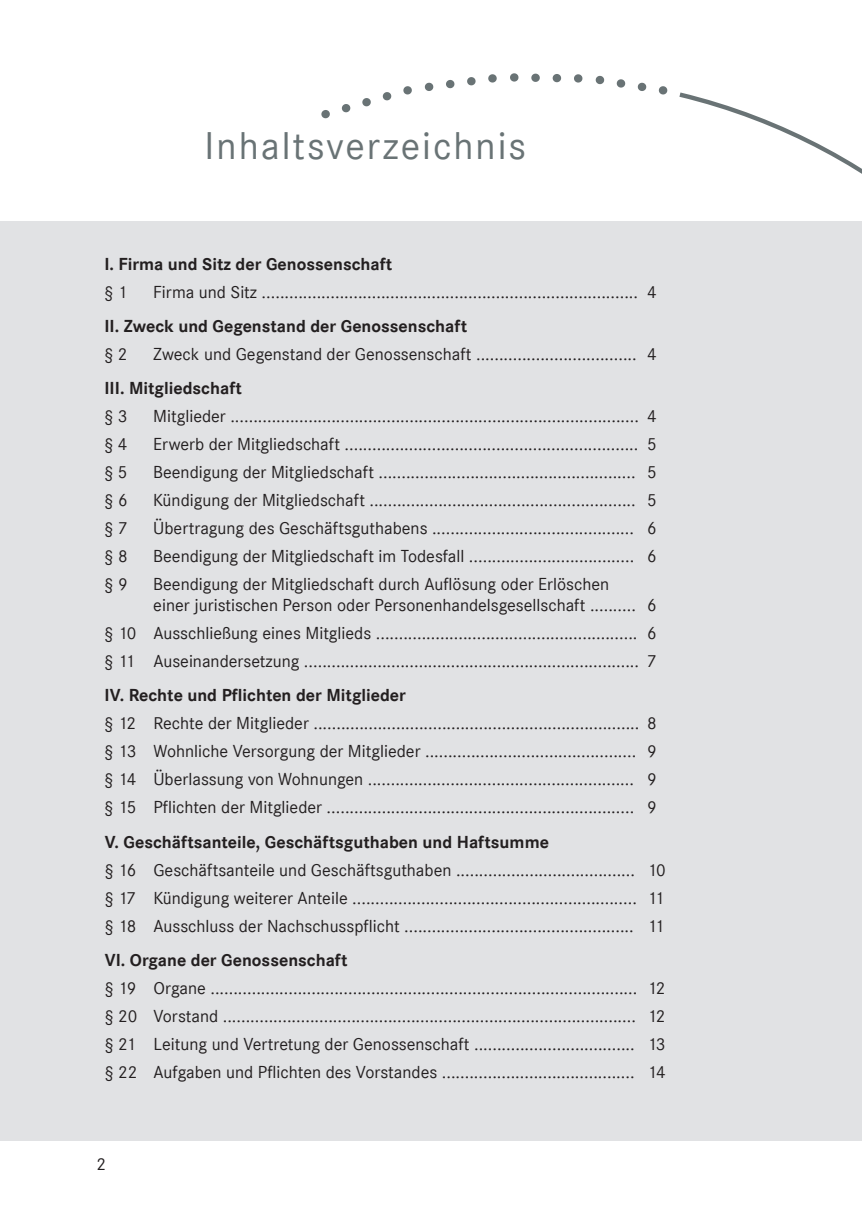
<style>
.page{position:relative;width:862px;height:1214px;background:#fff}
.page>*{position:absolute;margin:0;border:0;box-sizing:border-box;transform-origin:0 0}
.t1{font:40px "Corporate S";letter-spacing:.05em;color:#697375}
.t2{font:18px/28px "Corporate S";color:#231f20;text-align:justify}
.t3{font:700 18px "Corporate S";color:#231f20}
</style>
<div class="page">
<div style="left:0;top:221px;width:862px;height:919px;background:#e1e2e4"></div>
<svg style="left:321px;top:110px;width:9px;height:8px"></svg>
<svg style="left:342px;top:104px;width:8px;height:8px"></svg>
<svg style="left:362px;top:98px;width:9px;height:8px"></svg>
<svg style="left:383px;top:92px;width:8px;height:8px"></svg>
<svg style="left:403px;top:86px;width:9px;height:8px"></svg>
<svg style="left:425px;top:83px;width:8px;height:8px"></svg>
<svg style="left:446px;top:80px;width:8px;height:8px"></svg>
<svg style="left:467px;top:77px;width:8px;height:8px"></svg>
<svg style="left:488px;top:74px;width:9px;height:9px"></svg>
<svg style="left:510px;top:73px;width:8px;height:9px"></svg>
<svg style="left:531px;top:74px;width:9px;height:8px"></svg>
<svg style="left:552px;top:74px;width:9px;height:8px"></svg>
<svg style="left:574px;top:74px;width:8px;height:9px"></svg>
<svg style="left:596px;top:76px;width:8px;height:8px"></svg>
<svg style="left:617px;top:79px;width:8px;height:9px"></svg>
<svg style="left:638px;top:83px;width:8px;height:8px"></svg>
<svg style="left:659px;top:86px;width:8px;height:8px"></svg>
<svg style="left:679px;top:92px;width:183px;height:82px"></svg>
<h1 class="t1" style="left:205px;top:123px;width:323px">Inhaltsverzeichnis</h1>
<p class="t3" style="left:104px;top:253px;width:289px">I. Firma und Sitz der Genossenschaft</p>
<p class="t2" style="left:104px;top:278px;width:25px">§ 1</p>
<p class="t2" style="left:153px;top:278px;width:505px">Firma und Sitz .................................................................................. 4</p>
<p class="t3" style="left:104px;top:315px;width:364px">II. Zweck und Gegenstand der Genossenschaft</p>
<p class="t2" style="left:104px;top:340px;width:25px">§ 2</p>
<p class="t2" style="left:153px;top:340px;width:505px">Zweck und Gegenstand der Genossenschaft ................................... 4</p>
<p class="t3" style="left:104px;top:377px;width:139px">III. Mitgliedschaft</p>
<p class="t2" style="left:104px;top:402px;width:25px">§ 3</p>
<p class="t2" style="left:153px;top:402px;width:505px">Mitglieder ......................................................................................... 4</p>
<p class="t2" style="left:104px;top:430px;width:25px">§ 4</p>
<p class="t2" style="left:153px;top:430px;width:505px">Erwerb der Mitgliedschaft ................................................................ 5</p>
<p class="t2" style="left:104px;top:458px;width:25px">§ 5</p>
<p class="t2" style="left:153px;top:458px;width:505px">Beendigung der Mitgliedschaft ........................................................ 5</p>
<p class="t2" style="left:104px;top:486px;width:25px">§ 6</p>
<p class="t2" style="left:153px;top:486px;width:505px">Kündigung der Mitgliedschaft .......................................................... 5</p>
<p class="t2" style="left:104px;top:514px;width:25px">§ 7</p>
<p class="t2" style="left:153px;top:514px;width:505px">Übertragung des Geschäftsguthabens ............................................ 6</p>
<p class="t2" style="left:105px;top:542px;width:25px">§ 8</p>
<p class="t2" style="left:153px;top:542px;width:505px">Beendigung der Mitgliedschaft im Todesfall .................................... 6</p>
<p class="t2" style="left:105px;top:570px;width:25px">§ 9</p>
<p class="t2" style="left:153px;top:573px;width:505px;line-height:21.6px">Beendigung der Mitgliedschaft durch Auflösung oder Erlöschen<br>einer juristischen Person oder Personenhandelsgesellschaft .......... 6</p>
<p class="t2" style="left:105px;top:619px;width:554px">§ 10 Ausschließung eines Mitglieds ......................................................... 6 § 11 Auseinandersetzung ......................................................................... 7</p>
<p class="t3" style="left:105px;top:685px;width:303px">IV. Rechte und Pflichten der Mitglieder</p>
<p class="t2" style="left:105px;top:709px;width:554px">§ 12 Rechte der Mitglieder ....................................................................... 8 § 13 Wohnliche Versorgung der Mitglieder .............................................. 9 § 14 Überlassung von Wohnungen .......................................................... 9 § 15 Pflichten der Mitglieder ................................................................... 9</p>
<p class="t3" style="left:105px;top:831px;width:446px">V. Geschäftsanteile, Geschäftsguthaben und Haftsumme</p>
<p class="t2" style="left:105px;top:855px;width:562px">§ 16 Geschäftsanteile und Geschäftsguthaben ....................................... 10 § 17 Kündigung weiterer Anteile .............................................................. 11 § 18 Ausschluss der Nachschusspflicht .................................................. 11</p>
<p class="t3" style="left:105px;top:949px;width:244px">VI. Organe der Genossenschaft</p>
<p class="t2" style="left:105px;top:973px;width:562px">§ 19 Organe ............................................................................................. 12 § 20 Vorstand .......................................................................................... 12 § 21 Leitung und Vertretung der Genossenschaft ................................... 13 § 22 Aufgaben und Pflichten des Vorstandes .......................................... 14</p>
<p class="t2" style="left:96px;top:1149px;width:11px">2</p>
</div>
